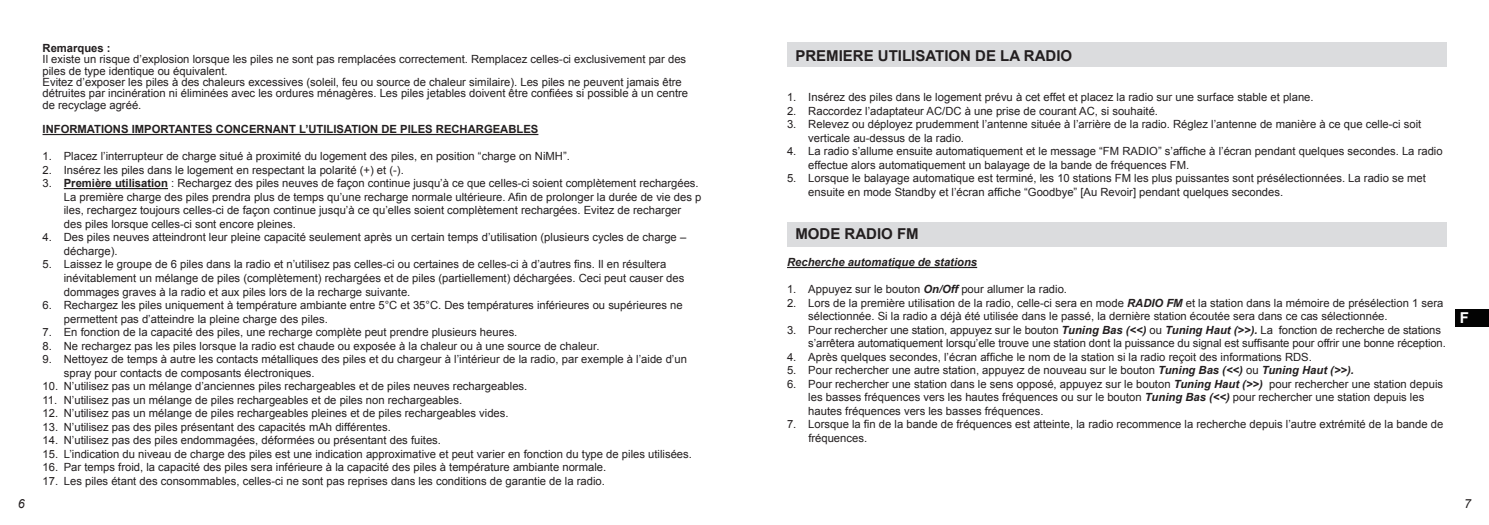
<style>
.page{position:relative;width:1489px;height:525px;background:#fff}
.page>*{position:absolute;margin:0;border:0;box-sizing:border-box;transform-origin:0 0}
.t1{font:700 15px "Arial";color:#231f20}
.t2{font:700 15px "Arial";color:#fff}
.t3{font:italic 12.5px "Arial";color:#231f20}
.t4{font:11.25px/13.5px "Arial";color:#231f20}
.t5{font:700 11.25px "Arial";color:#231f20}
.t6{font:italic 700 11.25px "Arial";color:#231f20}
.s1{font-weight:700}
.s2{font-weight:700;font-style:italic}
</style>
<div class="page">
<hr style="left:43px;top:134px;width:495px;height:1px;background:#231f20">
<hr style="left:64px;top:188px;width:104px;height:1px;background:#231f20">
<div style="left:787px;top:43px;width:659px;height:24px;background:#dbdcde"></div>
<div style="left:787px;top:221px;width:659px;height:25px;background:#dbdcde"></div>
<hr style="left:787px;top:267px;width:190px;height:1px;background:#231f20">
<div style="left:1455px;top:308px;width:33px;height:18px;background:#030303"></div>
<p class="t3" style="left:18px;top:499px;width:8px">6</p>
<p class="t5" style="left:43px;top:44px;width:70px">Remarques :</p>
<p class="t4" style="left:43px;top:54px;width:647px;line-height:11.2px">Il existe un risque d’explosion lorsque les piles ne sont pas remplacées correctement. Remplacez celles-ci exclusivement par des piles de type identique ou équivalent.<br>Evitez d’exposer les piles à des chaleurs excessives (soleil, feu ou source de chaleur similaire). Les piles ne peuvent jamais être détruites par incinération ni éliminées avec les ordures ménagères. Les piles jetables doivent être confiées si possible à un centre de recyclage agréé.</p>
<p class="t5" style="left:43px;top:125px;width:497px">INFORMATIONS IMPORTANTES CONCERNANT L’UTILISATION DE PILES RECHARGEABLES</p>
<p class="t4" style="left:43px;top:150px;width:529px">1. Placez l’interrupteur de charge situé à proximité du logement des piles, en position “charge on NiMH”.</p>
<p class="t4" style="left:43px;top:163px;width:363px">2. Insérez les piles dans le logement en respectant la polarité (+) et (-).</p>
<p class="t4" style="left:64px;top:177px;width:639px;text-indent:-21px">3. <span class="s1">Première utilisation</span> : Rechargez des piles neuves de façon continue jusqu’à ce que celles-ci soient complètement rechargées.<br>La première charge des piles prendra plus de temps qu’une recharge normale ultérieure. Afin de prolonger la durée de vie des p iles, rechargez toujours celles-ci de façon continue jusqu’à ce qu’elles soient complètement rechargées. Evitez de recharger des piles lorsque celles-ci sont encore pleines.</p>
<p class="t4" style="left:64px;top:231px;width:624px;text-indent:-21px">4. Des piles neuves atteindront leur pleine capacité seulement après un certain temps d’utilisation (plusieurs cycles de charge – décharge).</p>
<p class="t4" style="left:64px;top:258px;width:622px;text-indent:-21px">5. Laissez le groupe de 6 piles dans la radio et n’utilisez pas celles-ci ou certaines de celles-ci à d’autres fins. Il en résultera inévitablement un mélange de piles (complètement) rechargées et de piles (partiellement) déchargées. Ceci peut causer des dommages graves à la radio et aux piles lors de la recharge suivante.</p>
<p class="t4" style="left:64px;top:298px;width:620px;text-indent:-21px">6. Rechargez les piles uniquement à température ambiante entre 5°C et 35°C. Des températures inférieures ou supérieures ne permettent pas d’atteindre la pleine charge des piles.</p>
<p class="t4" style="left:43px;top:325px;width:476px">7. En fonction de la capacité des piles, une recharge complète peut prendre plusieurs heures.</p>
<p class="t4" style="left:43px;top:339px;width:558px">8. Ne rechargez pas les piles lorsque la radio est chaude ou exposée à la chaleur ou à une source de chaleur.</p>
<p class="t4" style="left:64px;top:352px;width:624px;text-indent:-21px">9. Nettoyez de temps à autre les contacts métalliques des piles et du chargeur à l’intérieur de la radio, par exemple à l’aide d’un spray pour contacts de composants électroniques.</p>
<p class="t4" style="left:43px;top:379px;width:486px">10. N’utilisez pas un mélange d’anciennes piles rechargeables et de piles neuves rechargeables.</p>
<p class="t4" style="left:43px;top:393px;width:421px">11. N’utilisez pas un mélange de piles rechargeables et de piles non rechargeables.</p>
<p class="t4" style="left:43px;top:406px;width:467px">12. N’utilisez pas un mélange de piles rechargeables pleines et de piles rechargeables vides.</p>
<p class="t4" style="left:43px;top:420px;width:350px">13. N’utilisez pas des piles présentant des capacités mAh différentes.</p>
<p class="t4" style="left:43px;top:433px;width:400px">14. N’utilisez pas des piles endommagées, déformées ou présentant des fuites.</p>
<p class="t4" style="left:43px;top:447px;width:651px">15. L’indication du niveau de charge des piles est une indication approximative et peut varier en fonction du type de piles utilisées.</p>
<p class="t4" style="left:43px;top:460px;width:565px">16. Par temps froid, la capacité des piles sera inférieure à la capacité des piles à température ambiante normale.</p>
<p class="t4" style="left:43px;top:474px;width:564px">17. Les piles étant des consommables, celles-ci ne sont pas reprises dans les conditions de garantie de la radio.</p>
<h1 class="t1" style="left:795px;top:50px;width:278px">PREMIERE UTILISATION DE LA RADIO</h1>
<p class="t4" style="left:787px;top:90px;width:528px">1. Insérez des piles dans le logement prévu à cet effet et placez la radio sur une surface stable et plane.</p>
<p class="t4" style="left:787px;top:104px;width:372px">2. Raccordez l’adaptateur AC/DC à une prise de courant AC, si souhaité.</p>
<p class="t4" style="left:808px;top:117px;width:614px;text-indent:-21px">3. Relevez ou déployez prudemment l’antenne située à l’arrière de la radio. Réglez l’antenne de manière à ce que celle-ci soit verticale au-dessus de la radio.</p>
<p class="t4" style="left:808px;top:144px;width:636px;text-indent:-21px">4. La radio s’allume ensuite automatiquement et le message “FM RADIO” s’affiche à l’écran pendant quelques secondes. La radio effectue alors automatiquement un balayage de la bande de fréquences FM.</p>
<p class="t4" style="left:808px;top:171px;width:619px;text-indent:-21px">5. Lorsque le balayage automatique est terminé, les 10 stations FM les plus puissantes sont présélectionnées. La radio se met ensuite en mode Standby et l’écran affiche “Goodbye” [Au Revoir] pendant quelques secondes.</p>
<h1 class="t1" style="left:795px;top:228px;width:125px">MODE RADIO FM</h1>
<p class="t6" style="left:787px;top:258px;width:192px">Recherche automatique de stations</p>
<p class="t4" style="left:787px;top:282px;width:281px">1. Appuyez sur le bouton <span class="s2">On/Off</span> pour allumer la radio.</p>
<p class="t4" style="left:808px;top:296px;width:636px;text-indent:-21px">2. Lors de la première utilisation de la radio, celle-ci sera en mode <span class="s2">RADIO FM</span> et la station dans la mémoire de présélection 1 sera sélectionnée. Si la radio a déjà été utilisée dans le passé, la dernière station écoutée sera dans ce cas sélectionnée.</p>
<p class="t4" style="left:808px;top:323px;width:639px;text-indent:-21px">3. Pour rechercher une station, appuyez sur le bouton <span class="s2">Tuning Bas (&lt;&lt;)</span> ou <span class="s2">Tuning Haut (&gt;&gt;).</span> La fonction de recherche de stations s’arrêtera automatiquement lorsqu’elle trouve une station dont la puissance du signal est suffisante pour offrir une bonne réception.</p>
<p class="t4" style="left:787px;top:350px;width:526px">4. Après quelques secondes, l’écran affiche le nom de la station si la radio reçoit des informations RDS.</p>
<p class="t4" style="left:787px;top:363px;width:568px">5. Pour rechercher une autre station, appuyez de nouveau sur le bouton <span class="s2">Tuning Bas (&lt;&lt;)</span> ou <span class="s2">Tuning Haut (&gt;&gt;).</span></p>
<p class="t4" style="left:808px;top:377px;width:636px;text-indent:-21px">6. Pour rechercher une station dans le sens opposé, appuyez sur le bouton <span class="s2">Tuning Haut (&gt;&gt;)</span> pour rechercher une station depuis les basses fréquences vers les hautes fréquences ou sur le bouton <span class="s2">Tuning Bas (&lt;&lt;)</span> pour rechercher une station depuis les hautes fréquences vers les basses fréquences.</p>
<p class="t4" style="left:808px;top:417px;width:636px;text-indent:-21px">7. Lorsque la fin de la bande de fréquences est atteinte, la radio recommence la recherche depuis l’autre extrémité de la bande de fréquences.</p>
<h1 class="t2" style="left:1459px;top:312px;width:11px">F</h1>
<p class="t3" style="left:1463px;top:499px;width:8px">7</p>
</div>
